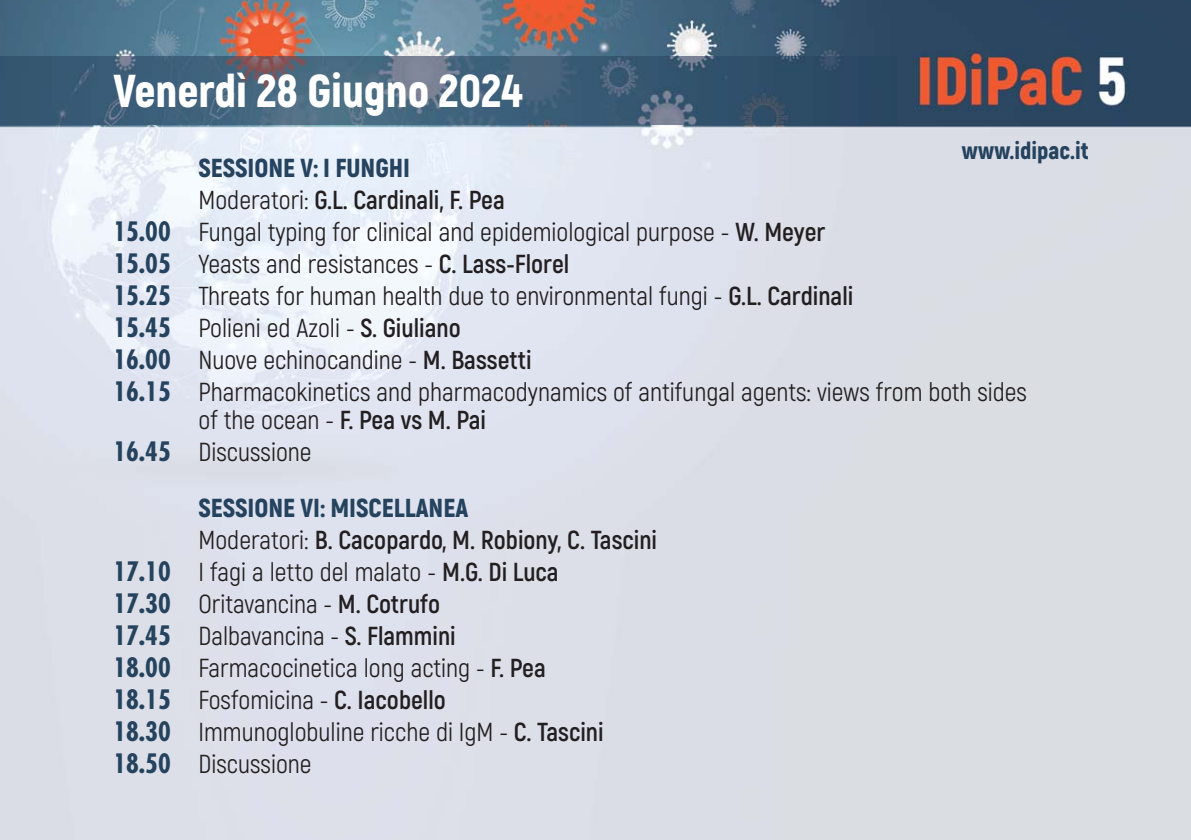
<style>
.page{position:relative;width:1191px;height:840px;background:#fff}
.page>*{position:absolute;margin:0;border:0;box-sizing:border-box;transform-origin:0 0}
.t1{font:900 46px "Akrobat";color:#fff}
.t2{font:26px/32px "Akrobat";color:#231f20}
.t3{font:700 26px "Akrobat";color:#231f20}
.t4{font:900 26px "Akrobat";color:#25435e}
.t5{font:900 24px "Akrobat";color:#25435e}
.s1{font-weight:400}
.s2{font-family:"Futura";font-weight:700;font-stretch:condensed;color:#25435e}
.s3{font-weight:700}
</style>
<div class="page">
<img style="left:0;top:0;width:1191px;height:839px">
<img style="left:0;top:57px;width:896px;height:68px">
<h1 class="t1" style="left:113px;top:74px;width:410px">Venerdì 28 Giugno 2024</h1>
<p class="t5" style="left:961px;top:141px;width:129px">www.idipac.it</p>
<p class="t4" style="left:198px;top:158px;width:213px">SESSIONE V: I FUNGHI</p>
<p class="t3" style="left:198px;top:190px;width:308px"><span class="s1">Moderatori:</span> G.L. Cardinali, F. Pea</p>
<p class="t2" style="left:113px;top:218px;width:713px"><span class="s2">15.00</span> Fungal typing for clinical and epidemiological purpose - <span class="s3">W. Meyer</span></p>
<p class="t2" style="left:113px;top:250px;width:457px"><span class="s2">15.05</span> Yeasts and resistances - <span class="s3">C. Lass-Florel</span></p>
<p class="t2" style="left:113px;top:282px;width:741px"><span class="s2">15.25</span> Threats for human health due to environmental fungi - <span class="s3">G.L. Cardinali</span></p>
<p class="t2" style="left:113px;top:314px;width:349px"><span class="s2">15.45</span> Polieni ed Azoli - <span class="s3">S. Giuliano</span></p>
<p class="t2" style="left:113px;top:346px;width:420px"><span class="s2">16.00</span> Nuove echinocandine - <span class="s3">M. Bassetti</span></p>
<p class="t2" style="left:113px;top:378px;width:915px"><span class="s2">16.15</span> Pharmacokinetics and pharmacodynamics of antifungal agents: views from both sides</p>
<p class="t2" style="left:113px;top:406px;width:374px;text-indent:85px">of the ocean - <span class="s3">F. Pea vs M. Pai<br></span><span class="s2">16.45</span> Discussione</p>
<p class="t4" style="left:198px;top:498px;width:271px">SESSIONE VI: MISCELLANEA</p>
<p class="t3" style="left:198px;top:530px;width:460px"><span class="s1">Moderatori:</span> B. Cacopardo, M. Robiony, C. Tascini</p>
<p class="t2" style="left:113px;top:558px;width:447px"><span class="s2">17.10</span> I fagi a letto del malato - <span class="s3">M.G. Di Luca</span></p>
<p class="t2" style="left:113px;top:590px;width:328px"><span class="s2">17.30</span> Oritavancina - <span class="s3">M. Cotrufo</span></p>
<p class="t2" style="left:113px;top:622px;width:344px"><span class="s2">17.45</span> Dalbavancina - <span class="s3">S. Flammini</span></p>
<p class="t2" style="left:113px;top:654px;width:434px"><span class="s2">18.00</span> Farmacocinetica long acting - <span class="s3">F. Pea</span></p>
<p class="t2" style="left:113px;top:686px;width:334px"><span class="s2">18.15</span> Fosfomicina - <span class="s3">C. Iacobello</span></p>
<p class="t2" style="left:113px;top:718px;width:492px"><span class="s2">18.30</span> Immunoglobuline ricche di IgM - <span class="s3">C. Tascini</span></p>
<p class="t2" style="left:113px;top:750px;width:200px"><span class="s2">18.50</span> Discussione</p>
</div>
